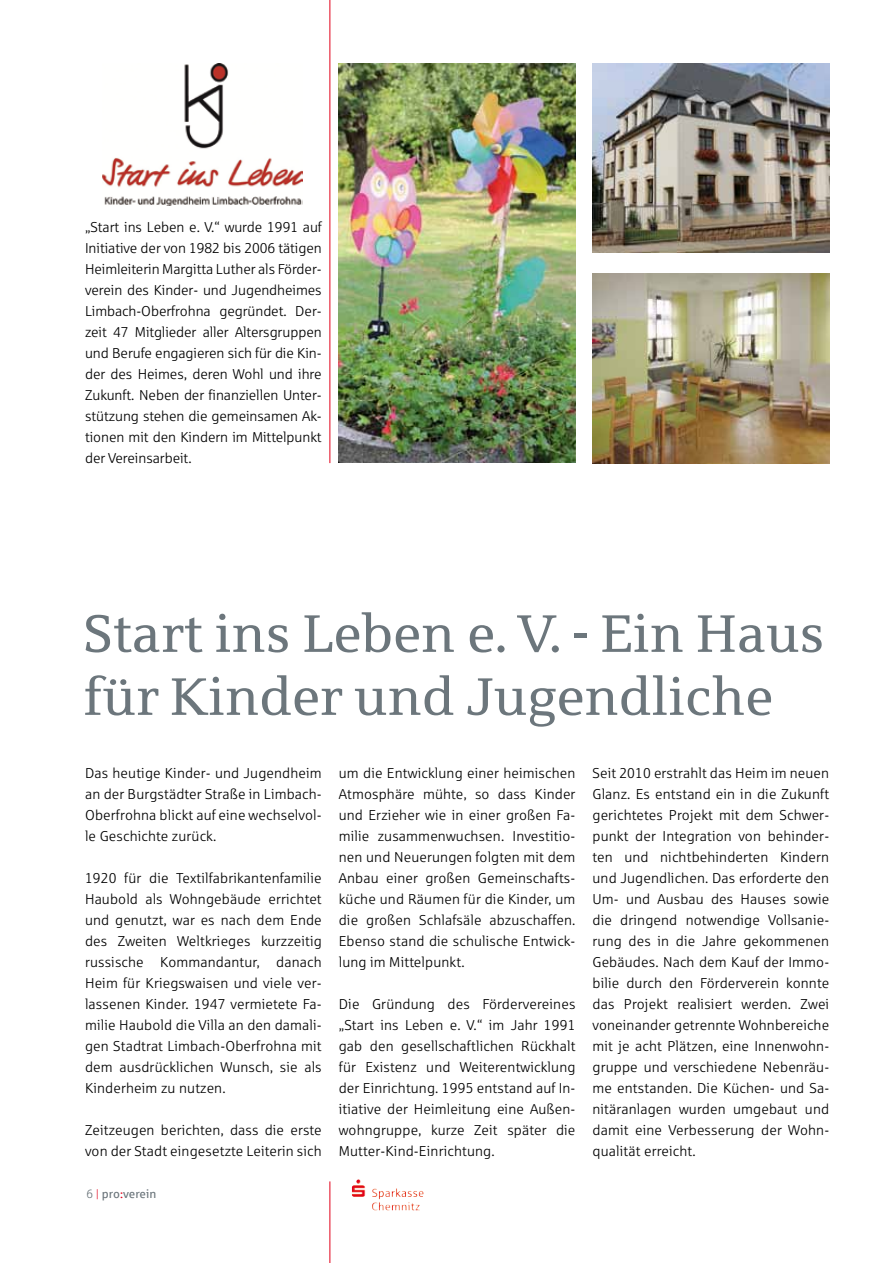
<style>
.page{position:relative;width:893px;height:1263px;background:#fff}
.page>*{position:absolute;margin:0;border:0;box-sizing:border-box;transform-origin:0 0}
.t1{font:52.5px/63px "Sparkasse Serif";color:#6c767c}
.t2{font:14.25px/21px "Sparkasse Lt";letter-spacing:.01em;color:#000;text-align:justify}
.t3{font:12px "Sparkasse Rg";color:#6c767c}
.s1{font-family:"Sparkasse Lt"}
.s2{font-family:"Sparkasse Lt";color:#e2001a}
.s3{color:#e2001a}
</style>
<div class="page">
<img style="left:352px;top:1179px;width:49px;height:18px">
<hr style="left:329px;top:1181px;width:1px;height:82px;background:#e2001a">
<hr style="left:329px;top:0;width:1px;height:463px;background:#e2001a">
<img style="left:592px;top:64px;width:237px;height:188px">
<img style="left:592px;top:273px;width:237px;height:190px">
<img style="left:339px;top:64px;width:236px;height:399px">
<img style="left:102px;top:64px;width:200px;height:141px">
<p class="t2" style="left:85px;top:216px;width:239px">„Start ins Leben e. V.“ wurde 1991 auf Initiative der von 1982 bis 2006 tätigen Heimleiterin Margitta Luther als Förder&shy;verein des Kinder- und Jugendheimes Limbach-Oberfrohna gegründet. Der&shy;zeit 47 Mitglieder aller Altersgruppen und Berufe engagieren sich für die Kin&shy;der des Heimes, deren Wohl und ihre Zukunft. Neben der finanziellen Unter&shy;stützung stehen die gemeinsamen Ak&shy;tionen mit den Kindern im Mittelpunkt der Vereinsarbeit.</p>
<h1 class="t1" style="left:83px;top:601px;width:743px">Start ins Leben e. V. - Ein Haus für Kinder und Jugendliche</h1>
<p class="t2" style="left:85px;top:762px;width:238px">Das heutige Kinder- und Jugendheim an der Burgstädter Straße in Limbach-Oberfrohna blickt auf eine wechselvol&shy;le Geschichte zurück.</p>
<p class="t2" style="left:85px;top:867px;width:238px">1920 für die Textilfabrikantenfamilie Haubold als Wohngebäude errichtet und genutzt, war es nach dem Ende des Zweiten Weltkrieges kurzzeitig russische Kommandantur, danach Heim für Kriegswaisen und viele ver&shy;lassenen Kinder. 1947 vermietete Fa&shy;milie Haubold die Villa an den damali&shy;gen Stadtrat Limbach-Oberfrohna mit dem ausdrücklichen Wunsch, sie als Kinderheim zu nutzen.</p>
<p class="t2" style="left:85px;top:1119px;width:238px">Zeitzeugen berichten, dass die erste von der Stadt eingesetzte Leiterin sich</p>
<p class="t3" style="left:87px;top:1186px;width:71px"><span class="s1">6</span> <span class="s2">|</span> pro<span class="s3">:</span>verein</p>
<p class="t2" style="left:339px;top:762px;width:238px">um die Entwicklung einer heimischen Atmosphäre mühte, so dass Kinder und Erzieher wie in einer großen Fa&shy;milie zusammenwuchsen. Investitio&shy;nen und Neuerungen folgten mit dem Anbau einer großen Gemeinschafts&shy;küche und Räumen für die Kinder, um die großen Schlafsäle abzuschaffen.<br>Ebenso stand die schulische Entwick&shy;lung im Mittelpunkt.</p>
<p class="t2" style="left:339px;top:993px;width:238px">Die Gründung des Fördervereines „Start ins Leben e. V.“ im Jahr 1991 gab den gesellschaftlichen Rückhalt für Existenz und Weiterentwicklung der Einrichtung. 1995 entstand auf In&shy;itiative der Heimleitung eine Außen&shy;wohngruppe, kurze Zeit später die Mutter-Kind-Einrichtung.</p>
<p class="t2" style="left:592px;top:762px;width:238px">Seit 2010 erstrahlt das Heim im neuen Glanz. Es entstand ein in die Zukunft gerichtetes Projekt mit dem Schwer&shy;punkt der Integration von behinder&shy;ten und nichtbehinderten Kindern und Jugendlichen. Das erforderte den Um- und Ausbau des Hauses sowie die dringend notwendige Vollsanie&shy;rung des in die Jahre gekommenen Gebäudes. Nach dem Kauf der Immo&shy;bilie durch den Förderverein konnte das Projekt realisiert werden. Zwei voneinander getrennte Wohnbereiche mit je acht Plätzen, eine Innenwohn&shy;gruppe und verschiedene Nebenräu&shy;me entstanden. Die Küchen- und Sa&shy;nitäranlagen wurden umgebaut und damit eine Verbesserung der Wohn&shy;qualität erreicht.</p>
</div>
